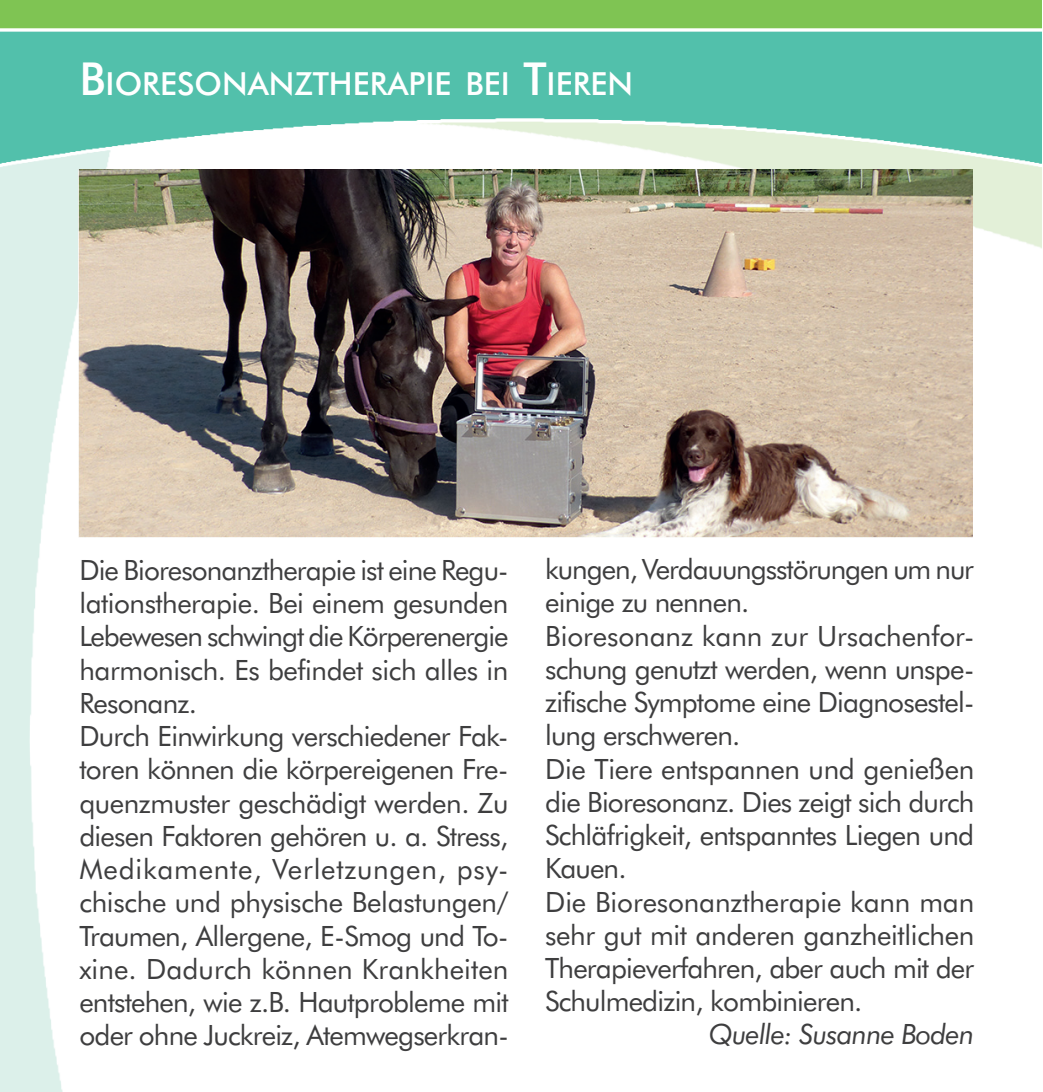
<style>
.page{position:relative;width:1043px;height:1092px;background:#fff}
.page>*{position:absolute;margin:0;border:0;box-sizing:border-box;transform-origin:0 0}
.t1{font:500 31.85px "Futura BT";color:#fff}
.t2{font:28px/33.2px "Futura BT";letter-spacing:-.03em;color:#3e3e3f}
.t3{font:italic 28px "Futura BT";letter-spacing:-.03em;color:#3e3e3f}
.s1{font-size:45.5px}
</style>
<div class="page">
<img style="left:0;top:1px;width:1042px;height:1091px">
<img style="left:79px;top:169px;width:894px;height:368px">
<p class="t1" style="left:79px;top:71px;width:555px"><span class="s1">B</span>IORESONANZTHERAPIE BEI <span class="s1">T</span>IEREN</p>
<p class="t2" style="left:79px;top:556px;width:431px">Die Bioresonanztherapie ist eine Regu&shy;lationstherapie. Bei einem gesunden Lebewesen schwingt die Körperenergie harmonisch. Es befindet sich alles in Resonanz.<br>Durch Einwirkung verschiedener Fak&shy;toren können die körpereigenen Fre&shy;quenzmuster geschädigt werden. Zu diesen Faktoren gehören u. a. Stress, Medikamente, Verletzungen, psy&shy;chische und physische Belastungen/ Traumen, Allergene, E-Smog und To&shy;xine. Dadurch können Krankheiten entstehen, wie z.B. Hautprobleme mit oder ohne Juckreiz, Atemwegserkran-</p>
<p class="t2" style="left:545px;top:555px;width:431px">kungen, Verdauungsstörungen um nur einige zu nennen.<br>Bioresonanz kann zur Ursachenfor&shy;schung genutzt werden, wenn unspe&shy;zifische Symptome eine Diagnosestel&shy;lung erschweren.<br>Die Tiere entspannen und genießen die Bioresonanz. Dies zeigt sich durch<br>Schläfrigkeit, entspanntes Liegen und<br>Kauen.<br>Die Bioresonanztherapie kann man sehr gut mit anderen ganzheitlichen<br>Therapieverfahren, aber auch mit der<br>Schulmedizin, kombinieren.</p>
<p class="t3" style="left:709px;top:1024px;width:267px">Quelle: Susanne Boden</p>
</div>
